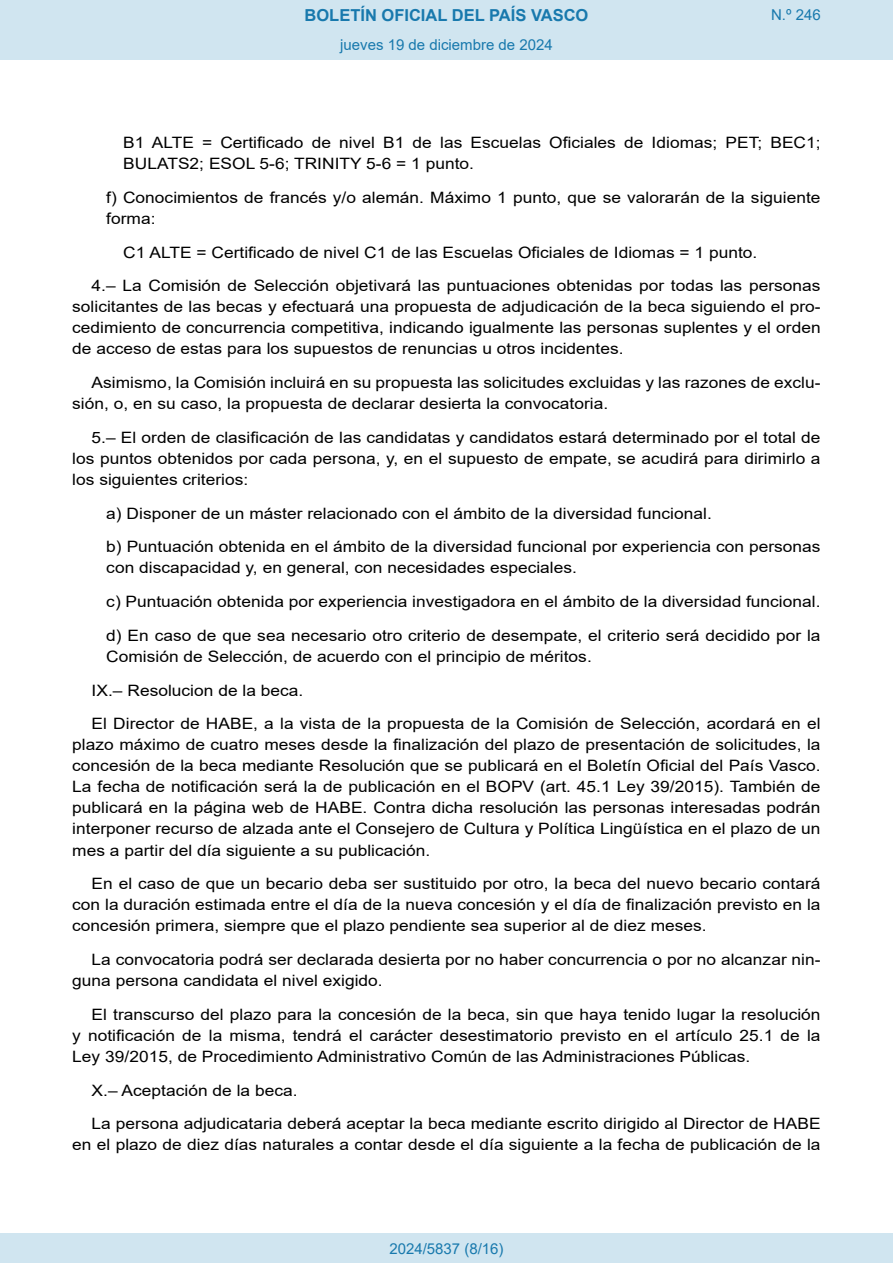
<style>
.page{position:relative;width:893px;height:1263px;background:#fff}
.page>*{position:absolute;margin:0;border:0;box-sizing:border-box;transform-origin:0 0}
.t1{font:700 16.5px "Arial";color:#1879ad}
.BOPVDetalle{font:15.6px/21px "Arial";color:#000;text-align:justify;scale:1.11 1}
.BOPVDetalle1{font:15.6px/21px "Arial";color:#000;scale:1.11 1}
.BOPVDetalle2{font:15.6px/21px "Arial";color:#000;scale:1.11 1}
.Paginacion_Centro{font:15px "Arial";color:#1879ad}
</style>
<div class="page">
<div style="left:0;top:0;width:893px;height:60px;background:#d0e5f0"></div>
<div style="left:0;top:1233px;width:893px;height:30px;background:#d0e5f0"></div>
<p class="t1" style="left:305px;top:3px;width:285px">BOLETÍN OFICIAL DEL PAÍS VASCO</p>
<p class="Paginacion_Centro" style="left:340px;top:35px;width:214px">jueves 19 de diciembre de 2024</p>
<p class="Paginacion_Centro" style="left:771px;top:5px;width:51px">N.º 246</p>
<p class="BOPVDetalle2" style="left:123px;top:132px;width:630px">B1 ALTE = Certificado de nivel B1 de las Escuelas Oficiales de Idiomas; PET; BEC1;<br>BULATS2; ESOL 5-6; TRINITY 5-6 = 1 punto.</p>
<p class="BOPVDetalle1" style="left:106px;top:187px;width:645px">f) Conocimientos de francés y/o alemán. Máximo 1 punto, que se valorarán de la siguiente forma:</p>
<p class="BOPVDetalle2" style="left:123px;top:242px;width:573px">C1 ALTE = Certificado de nivel C1 de las Escuelas Oficiales de Idiomas = 1 punto.</p>
<p class="BOPVDetalle" style="left:72px;top:275px;width:676px;text-indent:19px">4.– La Comisión de Selección objetivará las puntuaciones obtenidas por todas las personas solicitantes de las becas y efectuará una propuesta de adjudicación de la beca siguiendo el pro&shy;cedimiento de concurrencia competitiva, indicando igualmente las personas suplentes y el orden de acceso de estas para los supuestos de renuncias u otros incidentes.</p>
<p class="BOPVDetalle" style="left:72px;top:372px;width:676px;text-indent:19px">Asimismo, la Comisión incluirá en su propuesta las solicitudes excluidas y las razones de exclu&shy;sión, o, en su caso, la propuesta de declarar desierta la convocatoria.</p>
<p class="BOPVDetalle" style="left:72px;top:427px;width:676px;text-indent:19px">5.– El orden de clasificación de las candidatas y candidatos estará determinado por el total de los puntos obtenidos por cada persona, y, en el supuesto de empate, se acudirá para dirimirlo a los siguientes criterios:</p>
<p class="BOPVDetalle1" style="left:106px;top:503px;width:547px">a) Disponer de un máster relacionado con el ámbito de la diversidad funcional.</p>
<p class="BOPVDetalle1" style="left:106px;top:536px;width:645px">b) Puntuación obtenida en el ámbito de la diversidad funcional por experiencia con personas con discapacidad y, en general, con necesidades especiales.</p>
<p class="BOPVDetalle1" style="left:106px;top:591px;width:645px">c) Puntuación obtenida por experiencia investigadora en el ámbito de la diversidad funcional.</p>
<p class="BOPVDetalle1" style="left:106px;top:625px;width:645px">d) En caso de que sea necesario otro criterio de desempate, el criterio será decidido por la<br>Comisión de Selección, de acuerdo con el principio de méritos.</p>
<p class="BOPVDetalle" style="left:92px;top:680px;width:192px">IX.– Resolucion de la beca.</p>
<p class="BOPVDetalle" style="left:72px;top:713px;width:676px;text-indent:19px">El Director de HABE, a la vista de la propuesta de la Comisión de Selección, acordará en el plazo máximo de cuatro meses desde la finalización del plazo de presentación de solicitudes, la concesión de la beca mediante Resolución que se publicará en el Boletín Oficial del País Vasco.<br>La fecha de notificación será la de publicación en el BOPV (art. 45.1 Ley 39/2015). También de publicará en la página web de HABE. Contra dicha resolución las personas interesadas podrán interponer recurso de alzada ante el Consejero de Cultura y Política Lingüística en el plazo de un mes a partir del día siguiente a su publicación.</p>
<p class="BOPVDetalle" style="left:72px;top:873px;width:676px;text-indent:19px">En el caso de que un becario deba ser sustituido por otro, la beca del nuevo becario contará con la duración estimada entre el día de la nueva concesión y el día de finalización previsto en la concesión primera, siempre que el plazo pendiente sea superior al de diez meses.</p>
<p class="BOPVDetalle" style="left:72px;top:949px;width:676px;text-indent:19px">La convocatoria podrá ser declarada desierta por no haber concurrencia o por no alcanzar nin&shy;guna persona candidata el nivel exigido.</p>
<p class="BOPVDetalle" style="left:72px;top:1004px;width:676px;text-indent:19px">El transcurso del plazo para la concesión de la beca, sin que haya tenido lugar la resolución y notificación de la misma, tendrá el carácter desestimatorio previsto en el artículo 25.1 de la Ley 39/2015, de Procedimiento Administrativo Común de las Administraciones Públicas.</p>
<p class="BOPVDetalle" style="left:92px;top:1079px;width:187px">X.– Aceptación de la beca.</p>
<p class="BOPVDetalle" style="left:72px;top:1113px;width:676px;text-align:right">La persona adjudicataria deberá aceptar la beca mediante escrito dirigido al Director de HABE en el plazo de diez días naturales a contar desde el día siguiente a la fecha de publicación de la</p>
<p class="Paginacion_Centro" style="left:389px;top:1238px;width:116px">2024/5837 (8/16)</p>
</div>
